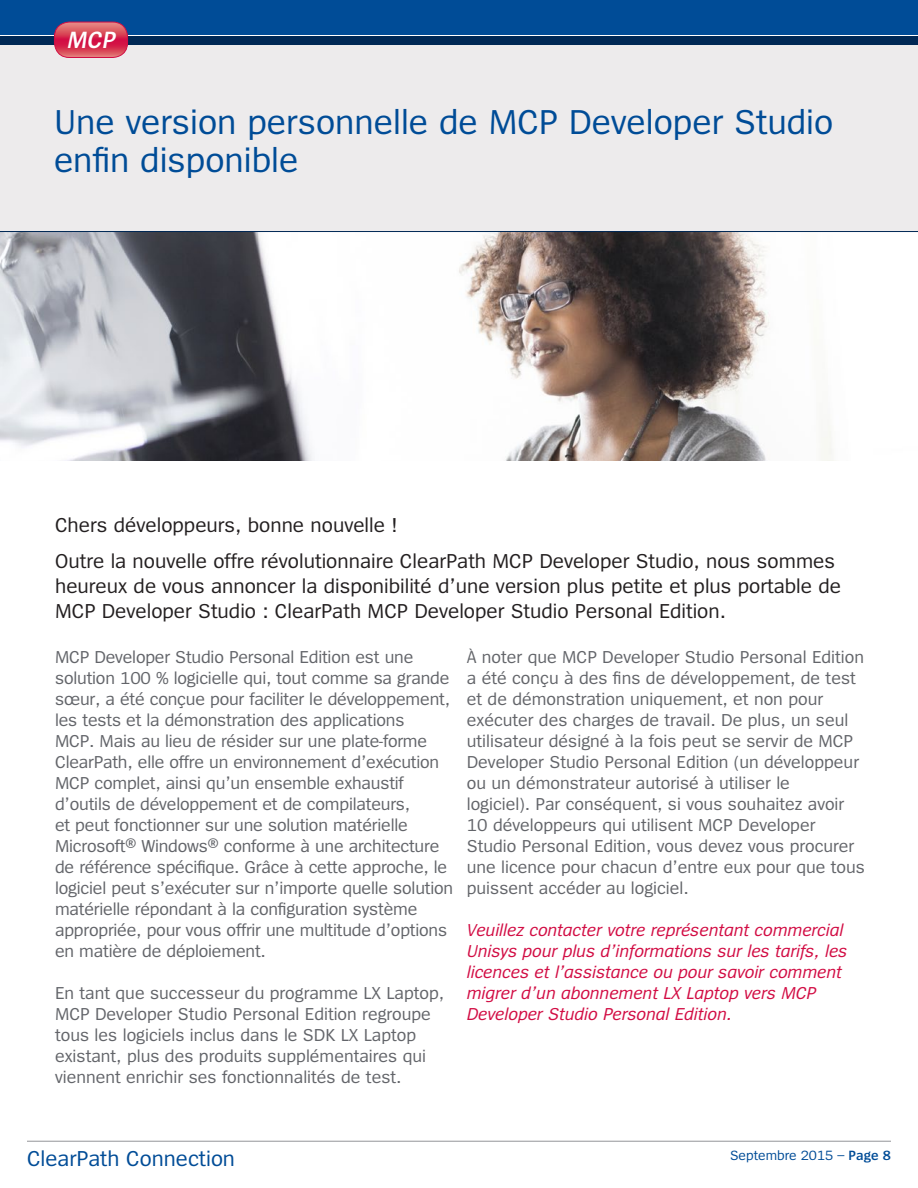
<style>
.page{position:relative;width:918px;height:1188px;background:#fff}
.page>*{position:absolute;margin:0;border:0;box-sizing:border-box;transform-origin:0 0}
.t1{font:36px/37.5px "Spiegel";color:#004c97}
.t2{font:italic 600 24.6px "Spiegel";color:#fff}
.t3{font:22.5px "Spiegel";color:#004c97}
.t4{font:21px/35.8px "Spiegel";color:#231f20}
.t5{font:18px/21px "Spiegel";color:#63656a}
.t6{font:italic 18px/21px "Spiegel";color:#d20d44}
.t7{font:13.95px "Spiegel";color:#004c97}
.s1{font-weight:600}
</style>
<div class="page">
<hr style="left:27px;top:1141px;width:864px;height:1px;background:#939598">
<div style="left:0;top:42px;width:917px;height:190px;background:#edebec"></div>
<div style="left:0;top:0;width:918px;height:35px;background:#004c97"></div>
<div style="left:0;top:36px;width:918px;height:9px;background:#002855"></div>
<img style="left:0;top:232px;width:834px;height:229px">
<hr style="left:0;top:231px;width:918px;height:1px;background:#002855">
<svg style="left:54px;top:22px;width:74px;height:35px;background:#d1435d"></svg>
<div style="left:54px;top:22px;width:74px;height:36px;border:1px solid #d20d44;border-radius:15px"></div>
<h2 class="t2" style="left:67px;top:27px;width:54px">MCP</h2>
<h1 class="t1" style="left:54px;top:105px;width:781px">Une version personnelle de MCP Developer Studio enfin disponible</h1>
<p class="t4" style="left:55px;top:507px;width:782px">Chers développeurs, bonne nouvelle !<br>Outre la nouvelle offre révolutionnaire ClearPath MCP Developer Studio, nous sommes</p>
<p class="t4" style="left:55px;top:574px;width:787px;line-height:25.2px">heureux de vous annoncer la disponibilité d’une version plus petite et plus portable de<br>MCP Developer Studio : ClearPath MCP Developer Studio Personal Edition.</p>
<p class="t5" style="left:55px;top:647px;width:400px">MCP Developer Studio Personal Edition est une solution 100 % logicielle qui, tout comme sa grande sœur, a été conçue pour faciliter le développement, les tests et la démonstration des applications<br>MCP. Mais au lieu de résider sur une plate-forme ClearPath, elle offre un environnement d’exécution MCP complet, ainsi qu’un ensemble exhaustif d’outils de développement et de compilateurs,<br>et peut fonctionner sur une solution matérielle Microsoft® Windows® conforme à une architecture de référence spécifique. Grâce à cette approche, le logiciel peut s’exécuter sur n’importe quelle solution matérielle répondant à la configuration système appropriée, pour vous offrir une multitude d’options en matière de déploiement.</p>
<p class="t5" style="left:55px;top:983px;width:391px">En tant que successeur du programme LX Laptop, MCP Developer Studio Personal Edition regroupe tous les logiciels inclus dans le SDK LX Laptop existant, plus des produits supplémentaires qui viennent enrichir ses fonctionnalités de test.</p>
<p class="t5" style="left:467px;top:647px;width:400px">À noter que MCP Developer Studio Personal Edition a été conçu à des fins de développement, de test et de démonstration uniquement, et non pour exécuter des charges de travail. De plus, un seul utilisateur désigné à la fois peut se servir de MCP Developer Studio Personal Edition (un développeur ou un démonstrateur autorisé à utiliser le<br>logiciel). Par conséquent, si vous souhaitez avoir 10 développeurs qui utilisent MCP Developer Studio Personal Edition, vous devez vous procurer une licence pour chacun d’entre eux pour que tous puissent accéder au logiciel.</p>
<p class="t6" style="left:467px;top:920px;width:382px">Veuillez contacter votre représentant commercial Unisys pour plus d’informations sur les tarifs, les licences et l’assistance ou pour savoir comment migrer d’un abonnement LX Laptop vers MCP Developer Studio Personal Edition.</p>
<p class="t3" style="left:27px;top:1148px;width:210px">ClearPath Connection</p>
<p class="t7" style="left:730px;top:1148px;width:162px">Septembre 2015 – <span class="s1">Page 8</span></p>
</div>
